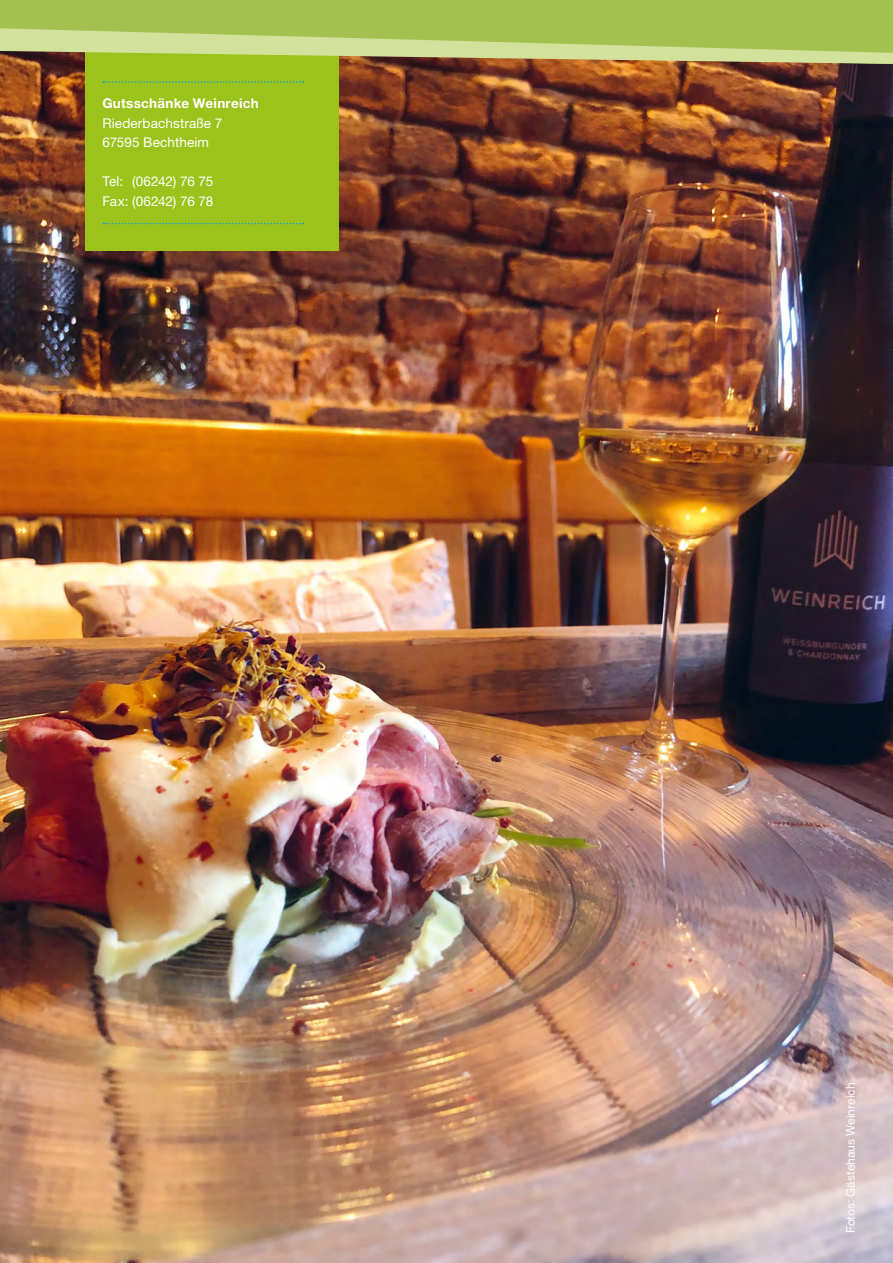
<style>
.page{position:relative;width:893px;height:1263px;background:#fff}
.page>*{position:absolute;margin:0;border:0;box-sizing:border-box;transform-origin:0 0}
.t1{font:13.5px/19.5px "Helvetica Neue LT Pro";letter-spacing:.01em;color:#fff}
.t2{font:13.5px/19.5px "Helvetica Neue LT Pro";letter-spacing:-.01em;color:#fff}
.t3{font:700 13.5px "Helvetica Neue LT Pro";letter-spacing:.02em;color:#fff}
.t4{font:12px "Helvetica Neue LT Pro";letter-spacing:.005em;color:#fff}
</style>
<div class="page">
<img style="left:0;top:64px;width:893px;height:1199px">
<div style="left:85px;top:34px;width:254px;height:217px;background:#9bc31c"></div>
<svg style="left:103px;top:81px;width:201px;height:2px"></svg>
<svg style="left:103px;top:223px;width:201px;height:1px"></svg>
<svg style="left:0;top:54px;width:893px;height:10px"></svg>
<svg style="left:0;top:0;width:893px;height:54px;background:#aec861"></svg>
<p class="t3" style="left:102px;top:95px;width:158px">Gutsschänke Weinreich</p>
<p class="t1" style="left:102px;top:113px;width:122px">Riederbachstraße 7<br>67595 Bechtheim</p>
<p class="t2" style="left:102px;top:171px;width:113px">Tel: (06242) 76 75<br>Fax: (06242) 76 78</p>
<p class="t4" style="left:843px;top:1233px;width:152px;rotate:-90deg">Fotos: Gästehaus Weinreich</p>
</div>
